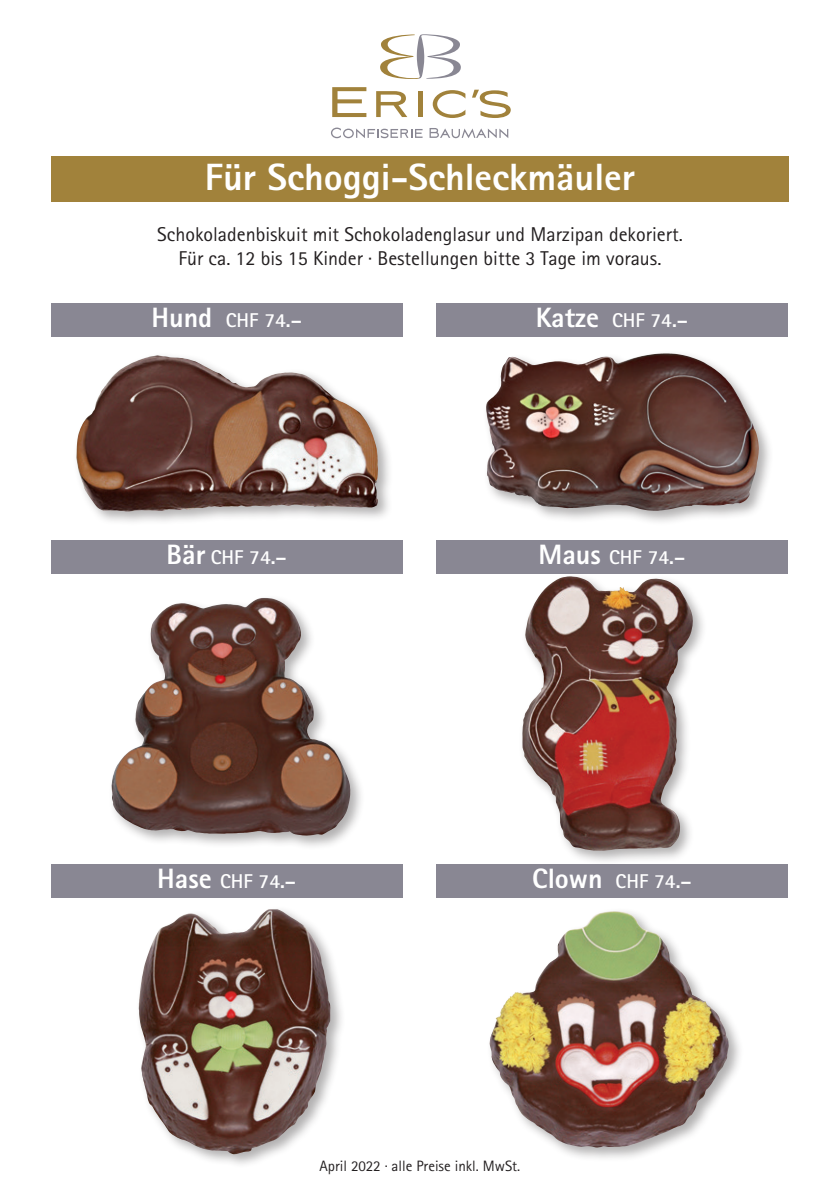
<style>
.page{position:relative;width:840px;height:1191px;background:#fff}
.page>*{position:absolute;margin:0;border:0;box-sizing:border-box;transform-origin:0 0}
.t1{font:800 38px "Rotis Sans Serif Std";color:#fff}
.t2{font:20px "Rotis Sans Serif Std";color:#231f20}
.t3{font:700 20px "Rotis Sans Serif Std";color:#fff}
.t4{font:15px "Rotis Sans Serif Std";color:#231f20}
.s1{font-weight:800;font-size:28px}
</style>
<div class="page">
<div style="left:51px;top:302px;width:351px;height:34px;background:#898793"></div>
<div style="left:436px;top:302px;width:351px;height:34px;background:#898793"></div>
<div style="left:51px;top:539px;width:351px;height:34px;background:#898793"></div>
<div style="left:436px;top:539px;width:351px;height:34px;background:#898793"></div>
<div style="left:51px;top:864px;width:351px;height:34px;background:#898793"></div>
<div style="left:436px;top:864px;width:351px;height:34px;background:#898793"></div>
<div style="left:482px;top:349px;width:291px;height:177px;background:#231f20;opacity:.35"></div>
<img style="left:485px;top:353px;width:182px;height:155px">
<div style="left:51px;top:156px;width:737px;height:45px;background:#a1823b"></div>
<div style="left:485px;top:907px;width:258px;height:255px;background:#231f20;opacity:.35"></div>
<img style="left:489px;top:915px;width:235px;height:233px">
<div style="left:518px;top:573px;width:189px;height:293px;background:#231f20;opacity:.35"></div>
<img style="left:522px;top:577px;width:172px;height:274px">
<div style="left:108px;top:594px;width:257px;height:256px;background:#231f20;opacity:.35"></div>
<img style="left:111px;top:598px;width:239px;height:238px">
<div style="left:135px;top:906px;width:210px;height:262px;background:#231f20;opacity:.35"></div>
<img style="left:138px;top:909px;width:192px;height:246px">
<div style="left:73px;top:352px;width:320px;height:174px;background:#231f20;opacity:.35"></div>
<img style="left:76px;top:357px;width:302px;height:154px">
<svg style="left:380px;top:34px;width:80px;height:45px"></svg>
<svg style="left:332px;top:87px;width:34px;height:30px"></svg>
<svg style="left:376px;top:91px;width:31px;height:26px"></svg>
<hr style="left:418px;top:91px;width:4px;height:26px;background:#a1823b">
<svg style="left:432px;top:90px;width:33px;height:28px"></svg>
<svg style="left:472px;top:90px;width:38px;height:28px"></svg>
<svg style="left:331px;top:128px;width:91px;height:10px"></svg>
<svg style="left:429px;top:128px;width:79px;height:10px"></svg>
<p class="t1" style="left:205px;top:153px;width:431px">Für Schoggi-Schleckmäuler</p>
<p class="t2" style="left:157px;top:222px;width:527px">Schokoladenbiskuit mit Schokoladenglasur und Marzipan dekoriert.</p>
<p class="t2" style="left:178px;top:246px;width:484px">Für ca. 12 bis 15 Kinder · Bestellungen bitte 3 Tage im voraus.</p>
<p class="t3" style="left:151px;top:307px;width:152px"><span class="s1">Hund</span> CHF 74.–</p>
<p class="t3" style="left:535px;top:307px;width:154px"><span class="s1">Katze</span> CHF 74.–</p>
<p class="t3" style="left:166px;top:544px;width:122px"><span class="s1">Bär</span> CHF 74.–</p>
<p class="t3" style="left:538px;top:544px;width:148px"><span class="s1">Maus</span> CHF 74.–</p>
<p class="t3" style="left:157px;top:869px;width:140px"><span class="s1">Hase</span> CHF 74.–</p>
<p class="t3" style="left:531px;top:869px;width:161px"><span class="s1">Clown</span> CHF 74.–</p>
<p class="t4" style="left:319px;top:1156px;width:202px">April 2022 · alle Preise inkl. MwSt.</p>
</div>
